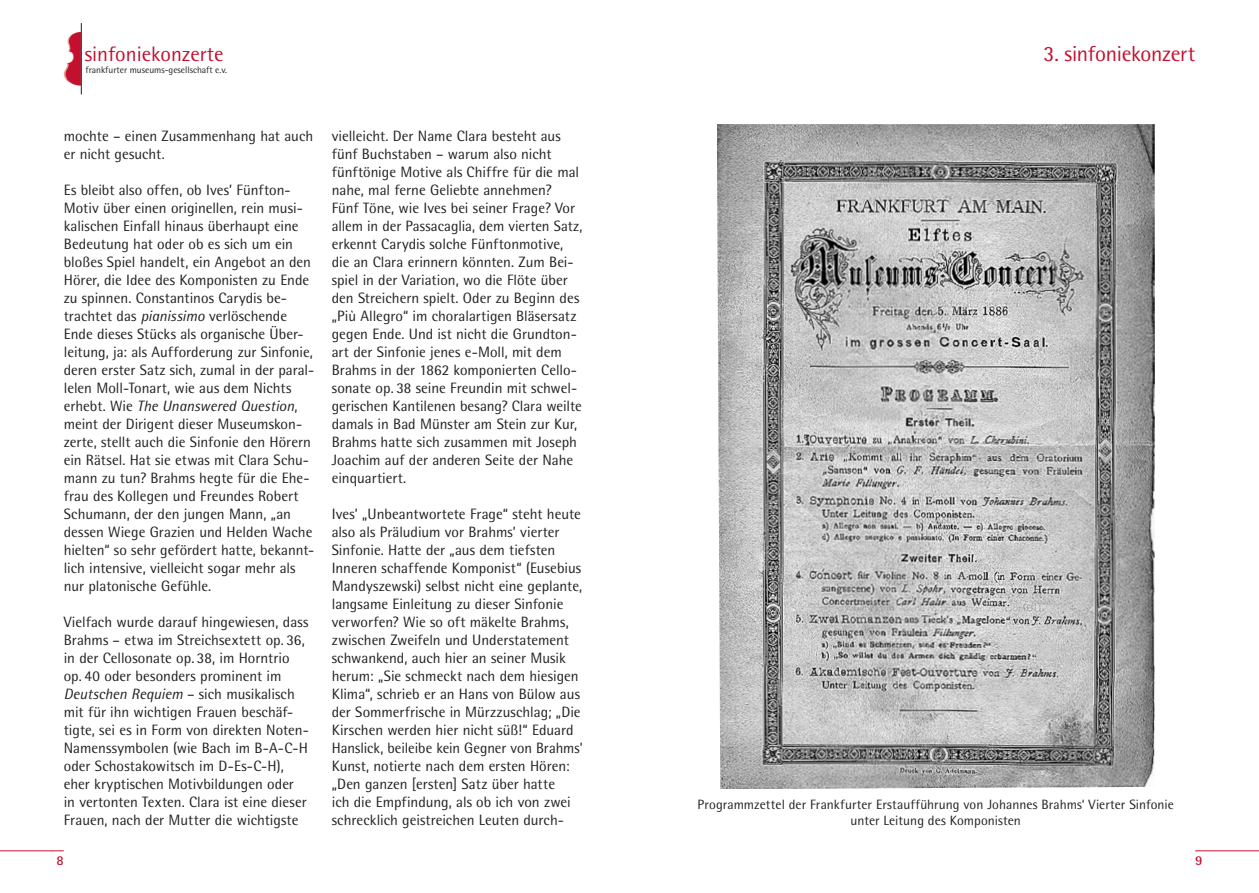
<style>
.page{position:relative;width:1259px;height:893px;background:#fff}
.page>*{position:absolute;margin:0;border:0;box-sizing:border-box;transform-origin:0 0}
.t1{font:21.75px "Rotis Semi Sans";letter-spacing:-.015em;color:#c3102f}
.t2{font:21px "Rotis Semi Sans";color:#c3102f}
.t3{font:15px/18px "Rotis Semi Sans";color:#231f20}
.t4{font:13.5px/16.5px "Rotis Semi Sans";letter-spacing:.005em;color:#231f20;text-align:center}
.t5{font:700 13.5px "Rotis Sans Serif";color:#c3102f}
.t6{font:700 13.5px "Rotis Semi Sans";color:#c3102f}
.t7{font:9.45px "Rotis Semi Sans";color:#231f20}
.s1{font-style:italic}
</style>
<div class="page">
<hr style="left:0;top:850px;width:64px;height:1px;background:#c3102f">
<hr style="left:1195px;top:850px;width:64px;height:1px;background:#c3102f">
<svg style="left:64px;top:32px;width:17px;height:54px"></svg>
<hr style="left:81px;top:23px;width:1px;height:71px;background:#231f20">
<img style="left:717px;top:124px;width:437px;height:665px">
<h2 class="t2" style="left:85px;top:42px;width:140px">sinfoniekonzerte</h2>
<p class="t7" style="left:86px;top:65px;width:143px">frankfurter museums-gesellschaft e.v.</p>
<p class="t3" style="left:64px;top:127px;width:251px">mochte – einen Zusammenhang hat auch er nicht gesucht.</p>
<p class="t3" style="left:64px;top:181px;width:252px">Es bleibt also offen, ob Ives’ Fünfton-Motiv über einen originellen, rein musi&shy;kalischen Einfall hinaus überhaupt eine Bedeutung hat oder ob es sich um ein bloßes Spiel handelt, ein Angebot an den Hörer, die Idee des Komponisten zu Ende zu spinnen. Constantinos Carydis be&shy;trachtet das <span class="s1">pianissimo</span> verlöschende Ende dieses Stücks als organische Über&shy;leitung, ja: als Aufforderung zur Sinfonie, deren erster Satz sich, zumal in der paral&shy;lelen Moll-Tonart, wie aus dem Nichts erhebt. Wie <span class="s1">The Unanswered Question</span>, meint der Dirigent dieser Museumskon&shy;zerte, stellt auch die Sinfonie den Hörern ein Rätsel. Hat sie etwas mit Clara Schu&shy;mann zu tun? Brahms hegte für die Ehe&shy;frau des Kollegen und Freundes Robert Schumann, der den jungen Mann, „an dessen Wiege Grazien und Helden Wache hielten“ so sehr gefördert hatte, bekannt&shy;lich intensive, vielleicht sogar mehr als nur platonische Gefühle.</p>
<p class="t3" style="left:64px;top:613px;width:246px">Vielfach wurde darauf hingewiesen, dass Brahms – etwa im Streichsextett op. 36, in der Cellosonate op. 38, im Horntrio op. 40 oder besonders prominent im <span class="s1">Deutschen Requiem</span> – sich musikalisch mit für ihn wichtigen Frauen beschäf&shy;tigte, sei es in Form von direkten Noten-Namenssymbolen (wie Bach im B-A-C-H oder Schostakowitsch im D-Es-C-H), eher kryptischen Motivbildungen oder in -vertonten Texten. Clara ist eine dieser Frauen, nach der Mutter die wichtigste</p>
<p class="t3" style="left:332px;top:127px;width:252px">vielleicht. Der Name Clara besteht aus fünf Buchstaben – warum also nicht fünftönige Motive als Chiffre für die mal nahe, mal ferne Geliebte annehmen?<br>Fünf Töne, wie Ives bei seiner Frage? Vor allem in der Passacaglia, dem vierten Satz, erkennt Carydis solche Fünftonmotive, die an Clara erinnern könnten. Zum Bei&shy;spiel in der Variation, wo die Flöte über den Streichern spielt. Oder zu Beginn des „Più Allegro“ im choralartigen Bläsersatz gegen Ende. Und ist nicht die Grundton&shy;art der Sinfonie jenes e-Moll, mit dem Brahms in der 1862 komponierten Cello&shy;sonate op. 38 seine Freundin mit schwel&shy;gerischen Kantilenen besang? Clara weilte damals in Bad Münster am Stein zur Kur, Brahms hatte sich zusammen mit Joseph Joachim auf der anderen Seite der Nahe einquartiert.</p>
<p class="t3" style="left:332px;top:505px;width:252px">Ives’ „Unbeantwortete Frage“ steht heute also als Präludium vor Brahms’ vierter Sinfonie. Hatte der „aus dem tiefsten Inneren schaffende Komponist“ (Eusebius Mandyszewski) selbst nicht eine geplante, langsame Einleitung zu dieser Sinfonie verworfen? Wie so oft mäkelte Brahms, zwischen Zweifeln und Understatement schwankend, auch hier an seiner Musik herum: „Sie schmeckt nach dem hiesigen Klima“, schrieb er an Hans von Bülow aus der Sommerfrische in Mürzzuschlag; „Die Kirschen werden hier nicht süß!“ Eduard Hanslick, beileibe kein Gegner von Brahms’ Kunst, notierte nach dem ersten Hören: „Den ganzen [ersten] Satz über hatte<br>ich die Empfindung, als ob ich von zwei schrecklich geistreichen Leuten durch-</p>
<h1 class="t1" style="left:1043px;top:41px;width:153px">3. sinfoniekonzert</h1>
<p class="t4" style="left:697px;top:796px;width:478px">Programmzettel der Frankfurter Erstaufführung von Johannes Brahms‘ Vierter Sinfonie unter Leitung des Komponisten</p>
<p class="t5" style="left:57px;top:852px;width:9px">8</p>
<p class="t6" style="left:1195px;top:852px;width:9px">9</p>
</div>
